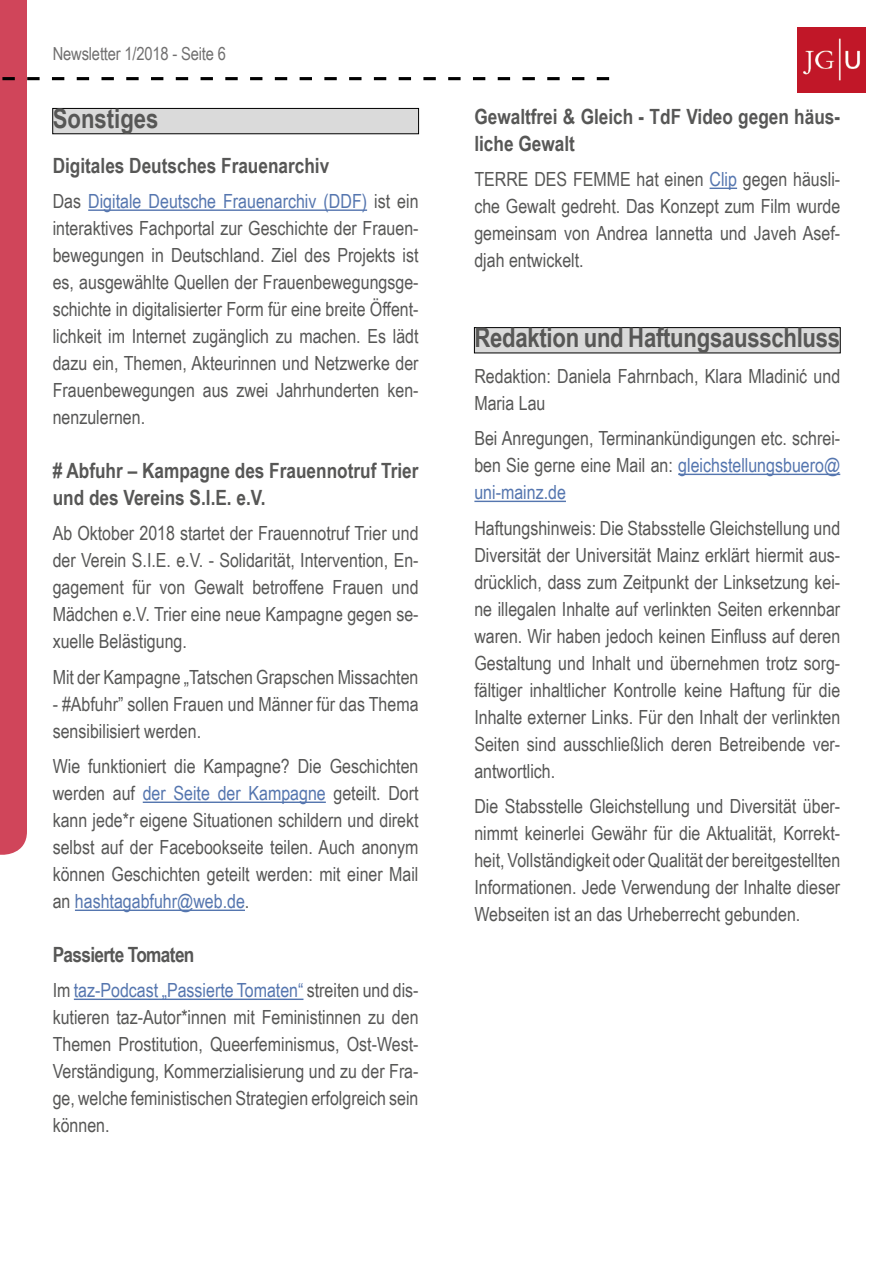
<style>
.page{position:relative;width:893px;height:1263px;background:#fff}
.page>*{position:absolute;margin:0;border:0;box-sizing:border-box;transform-origin:0 0}
.t1{font:700 27px "Arial Narrow";letter-spacing:-.01em;color:#575756}
.t2{font:700 21px/27px "Arial Narrow";color:#575756}
.t3{font:700 21px "Arial Narrow";letter-spacing:-.03em;color:#575756}
.t4{font:19.5px/27px "Arial Narrow";color:#575756;text-align:justify}
.t5{font:18px "Arial Narrow";letter-spacing:-.01em;color:#706f6f}
.s1{color:#5576af}
</style>
<div class="page">
<svg style="left:0;top:0;width:609px;height:855px"></svg>
<img style="left:798px;top:27px;width:68px;height:65px">
<div style="left:53px;top:108px;width:366px;height:26px;background:#dadada"></div>
<div style="left:52px;top:108px;width:367px;height:26px;border:1px solid #000"></div>
<hr style="left:88px;top:209px;width:279px;height:2px;background:#5576af">
<hr style="left:143px;top:801px;width:183px;height:2px;background:#5576af">
<hr style="left:75px;top:909px;width:170px;height:2px;background:#5576af">
<hr style="left:74px;top:998px;width:229px;height:2px;background:#5576af">
<svg style="left:710px;top:188px;width:27px;height:1px"></svg>
<div style="left:474px;top:328px;width:366px;height:25px;background:#dadada"></div>
<div style="left:474px;top:327px;width:367px;height:26px;border:1px solid #000"></div>
<hr style="left:678px;top:474px;width:162px;height:1px;background:#5576af">
<hr style="left:474px;top:501px;width:92px;height:1px;background:#5576af">
<p class="t5" style="left:53px;top:40px;width:175px">Newsletter 1/2018 - Seite 6</p>
<h1 class="t1" style="left:53px;top:98px;width:107px">Sonstiges</h1>
<p class="t2" style="left:53px;top:151px;width:278px">Digitales Deutsches Frauenarchiv</p>
<p class="t4" style="left:53px;top:187px;width:367px">Das <span class="s1">Digitale Deutsche Frauenarchiv (DDF)</span> ist ein interaktives Fachportal zur Geschichte der Frauen&shy;bewegungen in Deutschland. Ziel des Projekts ist es, ausgewählte Quellen der Frauenbewegungsge&shy;schichte in digitalisierter Form für eine breite Öffent&shy;lichkeit im Internet zugänglich zu machen. Es lädt dazu ein, Themen, Akteurinnen und Netzwerke der Frauenbewegungen aus zwei Jahrhunderten ken&shy;nenzulernen.</p>
<p class="t2" style="left:53px;top:456px;width:367px"># Abfuhr – Kampagne des Frauennotruf Trier und des Vereins S.I.E. e.V.</p>
<p class="t4" style="left:53px;top:519px;width:367px">Ab Oktober 2018 startet der Frauennotruf Trier und der Verein S.I.E. e.V. - Solidarität, Intervention, En&shy;gagement für von Gewalt betroffene Frauen und Mädchen e.V. Trier eine neue Kampagne gegen se&shy;xuelle Belästigung.</p>
<p class="t4" style="left:53px;top:663px;width:367px">Mit der Kampagne „Tatschen Grapschen Missachten</p>
<p class="t4" style="left:53px;top:690px;width:367px">- #Abfuhr” sollen Frauen und Männer für das Thema sensibilisiert werden.</p>
<p class="t4" style="left:53px;top:752px;width:367px">Wie funktioniert die Kampagne? Die Geschichten werden auf <span class="s1">der Seite der Kampagne</span> geteilt. Dort kann jede*r eigene Situationen schildern und direkt selbst auf der Facebookseite teilen. Auch anonym können Geschichten geteilt werden: mit einer Mail an <span class="s1">hashtagabfuhr@web.de</span>.</p>
<p class="t3" style="left:53px;top:938px;width:143px">Passierte Tomaten</p>
<p class="t4" style="left:53px;top:976px;width:367px">Im <span class="s1">taz-Podcast „Passierte Tomaten“</span> streiten und dis&shy;kutieren taz-Autor*innen mit Feministinnen zu den Themen Prostitution, Queerfeminismus, Ost-West-Verständigung, Kommerzialisierung und zu der Fra&shy;ge, welche feministischen Strategien erfolgreich sein können.</p>
<p class="t2" style="left:474px;top:102px;width:367px">Gewaltfrei &amp; Gleich - TdF Video gegen häus&shy;liche Gewalt</p>
<p class="t4" style="left:474px;top:165px;width:367px">TERRE DES FEMME hat einen <span class="s1">Clip</span> gegen häusli&shy;che Gewalt gedreht. Das Konzept zum Film wurde gemeinsam von Andrea Iannetta und Javeh Asef&shy;djah entwickelt.</p>
<h1 class="t1" style="left:474px;top:317px;width:367px">Redaktion und Haftungsausschluss</h1>
<p class="t4" style="left:474px;top:362px;width:367px">Redaktion: Daniela Fahrnbach, Klara Mladinić und<br>Maria Lau</p>
<p class="t4" style="left:474px;top:424px;width:367px">Bei Anregungen, Terminankündigungen etc. schrei&shy;ben Sie gerne eine Mail an: <span class="s1">gleichstellungsbuero@ uni-mainz.de</span></p>
<p class="t4" style="left:474px;top:514px;width:367px">Haftungshinweis: Die Stabsstelle Gleichstellung und Diversität der Universität Mainz erklärt hiermit aus&shy;drücklich, dass zum Zeitpunkt der Linksetzung kei&shy;ne illegalen Inhalte auf verlinkten Seiten erkennbar waren. Wir haben jedoch keinen Einfluss auf deren Gestaltung und Inhalt und übernehmen trotz sorg&shy;fältiger inhaltlicher Kontrolle keine Haftung für die Inhalte externer Links. Für den Inhalt der verlinkten Seiten sind ausschließlich deren Betreibende ver&shy;antwortlich.</p>
<p class="t4" style="left:474px;top:792px;width:367px">Die Stabsstelle Gleichstellung und Diversität über&shy;nimmt keinerlei Gewähr für die Aktualität, Korrekt&shy;heit, Vollständigkeit oder Qualität der bereitgestellten Informationen. Jede Verwendung der Inhalte dieser Webseiten ist an das Urheberrecht gebunden.</p>
</div>
